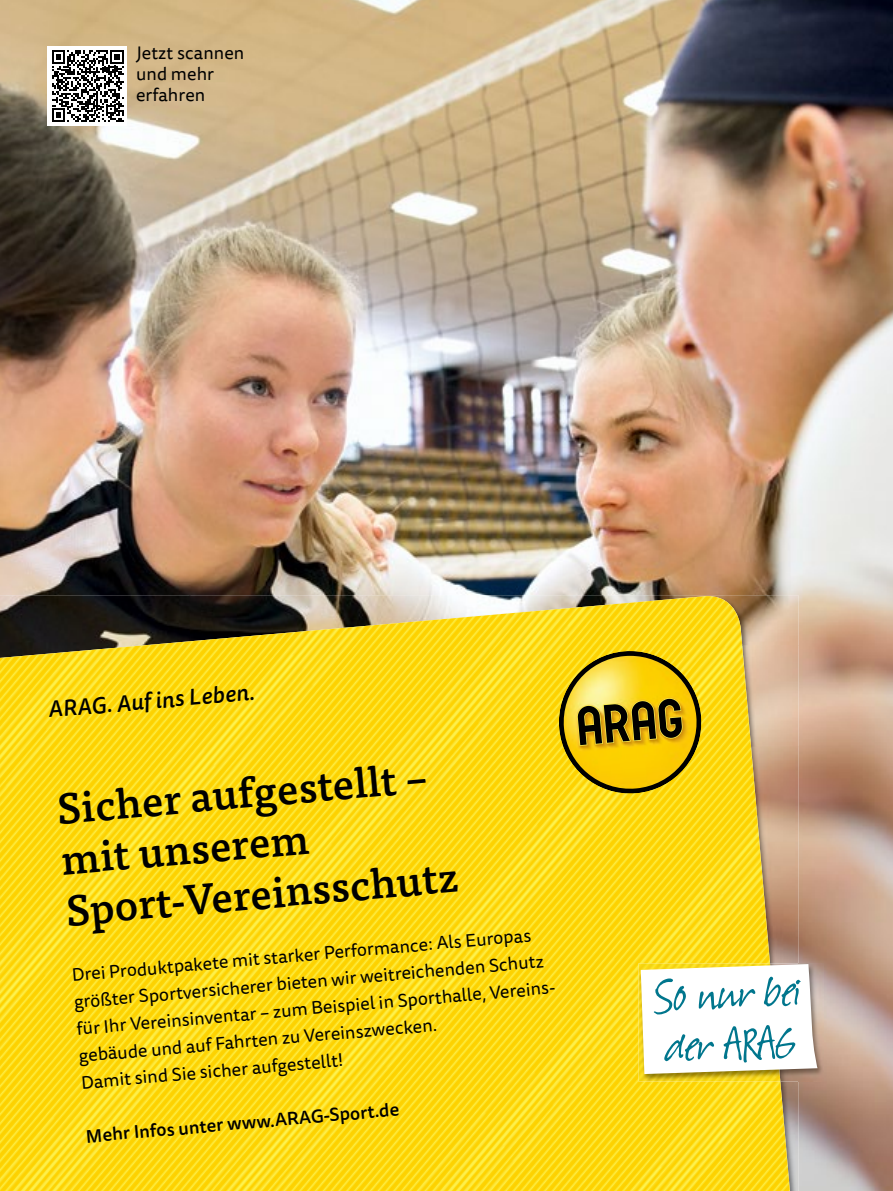
<style>
.page{position:relative;width:893px;height:1191px;background:#fff}
.page>*{position:absolute;margin:0;border:0;box-sizing:border-box;transform-origin:0 0}
.t1{font:54px/51.3px "Suomi Hand Script";color:#00768d}
.t2{font:500 42px/51px "Tisa OT";color:#000}
.t3{font:italic 500 22.5px "Tisa Sans OT";color:#000}
.t4{font:18px/27px "Tisa Sans OT";letter-spacing:.005em;color:#000}
.t5{font:500 18px "Tisa Sans OT";color:#000}
</style>
<div class="page">
<img style="left:0;top:0;width:893px;height:1191px">
<img style="left:190px;top:595px;width:608px;height:50px">
<img style="left:790px;top:645px;width:8px;height:101px">
<img style="left:790px;top:746px;width:8px;height:217px">
<img style="left:790px;top:1081px;width:8px;height:110px">
<img style="left:0;top:596px;width:790px;height:595px">
<img style="left:780px;top:963px;width:43px;height:118px">
<img style="left:638px;top:963px;width:142px;height:118px">
<svg style="left:641px;top:964px;width:176px;height:110px"></svg>
<svg style="left:556px;top:651px;width:148px;height:145px;background:#c8a916"></svg>
<div style="left:47px;top:46px;width:80px;height:80px;background:#fff"></div>
<svg style="left:52px;top:50px;width:72px;height:72px"></svg>
<p class="t4" style="left:136px;top:44px;width:110px;line-height:21px">Jetzt scannen und mehr erfahren</p>
<p class="t3" style="left:47px;top:696px;width:208px;rotate:-5deg">ARAG. Auf ins Leben.</p>
<p class="t2" style="left:55px;top:784px;width:395px;rotate:-5deg">Sicher aufgestellt – mit unserem<br>Sport-Vereinsschutz</p>
<p class="t4" style="left:71px;top:962px;width:485px;rotate:-5deg">Drei Produktpakete mit starker Performance: Als Europas größter Sportversicherer bieten wir weitreichenden Schutz für Ihr Vereinsinventar – zum Beispiel in Sporthalle,Vereins&shy;gebäude und auf Fahrten zu Vereinszwecken.<br>Damit sind Sie sicher aufgestellt!</p>
<p class="t5" style="left:85px;top:1125px;width:316px;rotate:-5deg">Mehr Infos unter www.ARAG-Sport.de</p>
<p class="t1" style="left:655px;top:974px;width:146px;rotate:-2deg">So nur bei der ARAG</p>
</div>
